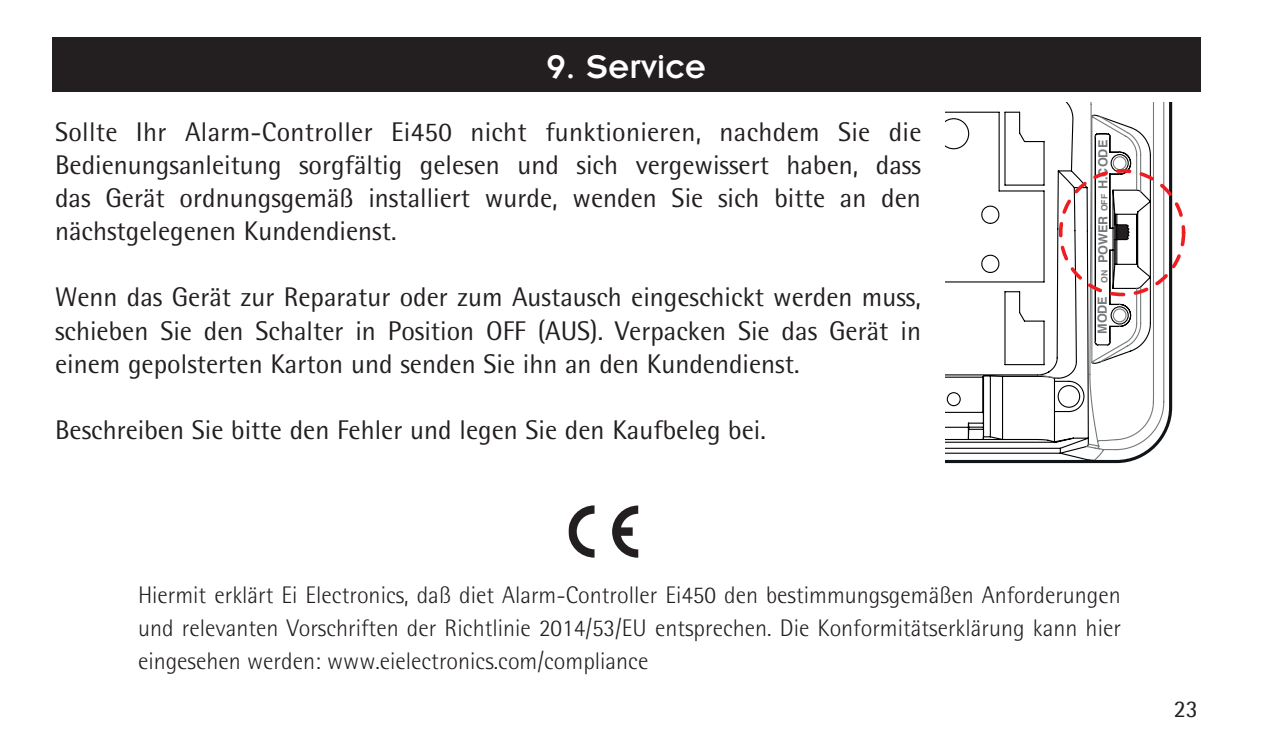
<style>
.page{position:relative;width:1261px;height:745px;background:#fff}
.page>*{position:absolute;margin:0;border:0;box-sizing:border-box;transform-origin:0 0}
.t1{font:36px "Insignia LT Std";color:#fff}
.t2{font:27px/33px "Rotis Semi Sans";color:#231f20;text-align:justify}
.t3{font:300 24px/33px "Rotis Semi Sans";color:#231f20;text-align:justify}
.t4{font:24px "Rotis Semi Sans";color:#231f20}
.t5{font:700 12.6px "Helvetica";color:#75797b}
.t6{font:700 8.7px "Helvetica";color:#75797b}
</style>
<div class="page">
<div style="left:52px;top:37px;width:1148px;height:55px;background:#231f20"></div>
<svg style="left:568px;top:505px;width:26px;height:52px"></svg>
<svg style="left:612px;top:505px;width:26px;height:52px"></svg>
<svg style="left:945px;top:102px;width:226px;height:361px"></svg>
<div style="left:1058px;top:169px;width:126px;height:127px;border:4px dashed #ee1d23;border-radius:50%"></div>
<p class="t1" style="left:546px;top:48px;width:161px">9. Service</p>
<p class="t2" style="left:55px;top:115px;width:867px">Sollte Ihr Alarm-Controller Ei450 nicht funktionieren, nachdem Sie die Bedienungsanleitung sorgfältig gelesen und sich vergewissert haben, dass das Gerät ordnungsgemäß installiert wurde, wenden Sie sich bitte an den nächstgelegenen Kundendienst.</p>
<p class="t2" style="left:55px;top:280px;width:867px">Wenn das Gerät zur Reparatur oder zum Austausch eingeschickt werden muss, schieben Sie den Schalter in Position OFF (AUS). Verpacken Sie das Gerät in einem gepolsterten Karton und senden Sie ihn an den Kundendienst.</p>
<p class="t2" style="left:55px;top:412px;width:712px">Beschreiben Sie bitte den Fehler und legen Sie den Kaufbeleg bei.</p>
<p class="t5" style="left:1092px;top:189px;width:51px;rotate:-90deg">H.CODE</p>
<p class="t6" style="left:1097px;top:211px;width:19px;rotate:-90deg">OFF</p>
<p class="t5" style="left:1092px;top:263px;width:49px;rotate:-90deg">POWER</p>
<p class="t6" style="left:1097px;top:282px;width:14px;rotate:-90deg">ON</p>
<p class="t5" style="left:1091px;top:334px;width:39px;rotate:-90deg">MODE</p>
<p class="t3" style="left:138px;top:578px;width:984px">Hiermit erklärt Ei Electronics, daß diet Alarm-Controller Ei450 den bestimmungsgemäßen Anforderungen und relevanten Vorschriften der Richtlinie 2014/53/EU entsprechen. Die Konformitätserklärung kann hier eingesehen werden: www.eielectronics.com/compliance</p>
<p class="t4" style="left:1173px;top:693px;width:26px">23</p>
</div>
